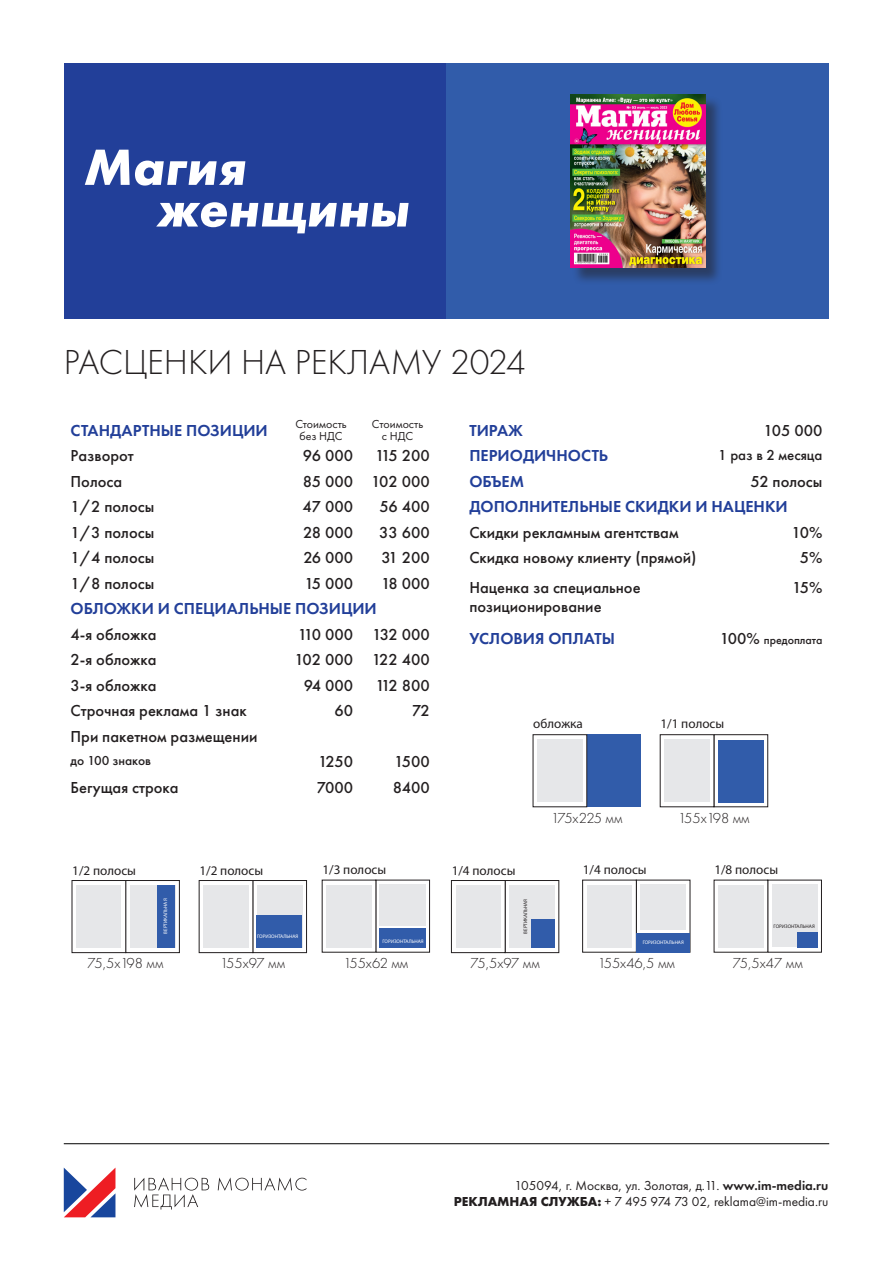
<style>
.page{position:relative;width:893px;height:1263px;background:#fff}
.page>*{position:absolute;margin:0;border:0;box-sizing:border-box;transform-origin:0 0}
.t1{font:italic 700 52.8px "Futura PT";color:#fff}
.t2{font:300 36px "Futura PT";color:#231f20}
.t3{font:500 16.5px/19.8px "Futura PT";color:#231f20}
.t4{font:600 16.5px "Futura PT";color:#223f99}
.t5{font:300 15px "Futura PT";color:#231f20}
.t6{font:500 15px "Futura PT";color:#231f20}
.t7{font:300 15px "Futura PT";letter-spacing:-.035em;color:#231f20}
.t8{font:13.5px "Futura PT";color:#231f20}
.t9{font:500 13.5px "Futura PT";color:#231f20}
.t10{font:13.2px "Myriad Pro";color:#231f20}
.t11{font:12px "Futura PT";color:#231f20}
.t12{font:500 12px "Futura PT";color:#231f20}
.t13{font:5.1px "Myriad Pro";color:#fff}
.t14{font:5.1px "Myriad Pro";color:#231f20}
.s1{font-size:16.5px}
.s2{font-weight:600}
.s3{font-weight:700}
</style>
<div class="page">
<div style="left:64px;top:64px;width:382px;height:255px;background:#223f99"></div>
<div style="left:446px;top:64px;width:383px;height:255px;background:#315caa"></div>
<div style="left:587px;top:735px;width:54px;height:72px;background:#315caa"></div>
<div style="left:537px;top:739px;width:45px;height:63px;background:#e6e7e9"></div>
<div style="left:714px;top:735px;width:54px;height:72px;background:linear-gradient(to right,#fff,#fff)"></div>
<div style="left:714px;top:735px;width:54px;height:72px;border:1px solid #231f20"></div>
<div style="left:664px;top:739px;width:46px;height:63px;background:#e6e7e9"></div>
<div style="left:571px;top:95px;width:152px;height:190px;background:#231f20;opacity:.5"></div>
<img style="left:571px;top:94px;width:134px;height:174px">
<div style="left:718px;top:739px;width:45px;height:63px;background:#315caa"></div>
<div style="left:126px;top:880px;width:53px;height:73px;border:1px solid #231f20"></div>
<div style="left:130px;top:885px;width:45px;height:63px;background:#e6e7e9"></div>
<div style="left:72px;top:880px;width:54px;height:73px;border:1px solid #231f20"></div>
<div style="left:108px;top:885px;width:13px;height:63px;background:#e6e7e9"></div>
<div style="left:90px;top:885px;width:18px;height:63px;background:#e6e7e9"></div>
<div style="left:76px;top:885px;width:14px;height:63px;background:#e6e7e9"></div>
<div style="left:157px;top:885px;width:18px;height:63px;background:#315caa"></div>
<svg style="left:772px;top:884px;width:46px;height:64px"></svg>
<div style="left:772px;top:885px;width:45px;height:62px;background:#e6e7e9"></div>
<div style="left:750px;top:885px;width:13px;height:62px;background:#e6e7e9"></div>
<div style="left:732px;top:885px;width:18px;height:62px;background:#e6e7e9"></div>
<div style="left:718px;top:885px;width:14px;height:62px;background:#e6e7e9"></div>
<div style="left:797px;top:932px;width:20px;height:15px;background:#315caa"></div>
<svg style="left:640px;top:884px;width:46px;height:46px"></svg>
<div style="left:636px;top:880px;width:54px;height:72px;border:1px solid #231f20"></div>
<div style="left:641px;top:885px;width:45px;height:45px;background:#e6e7e9"></div>
<div style="left:618px;top:885px;width:14px;height:62px;background:#e6e7e9"></div>
<div style="left:600px;top:885px;width:18px;height:62px;background:#e6e7e9"></div>
<div style="left:587px;top:885px;width:14px;height:62px;background:#e6e7e9"></div>
<div style="left:636px;top:933px;width:54px;height:19px;background:#315caa"></div>
<div style="left:505px;top:880px;width:54px;height:73px;border:1px solid #231f20"></div>
<div style="left:509px;top:885px;width:46px;height:63px;background:#e6e7e9"></div>
<div style="left:451px;top:880px;width:54px;height:73px;border:1px solid #231f20"></div>
<div style="left:487px;top:885px;width:14px;height:63px;background:#e6e7e9"></div>
<div style="left:469px;top:885px;width:18px;height:63px;background:#e6e7e9"></div>
<div style="left:456px;top:885px;width:14px;height:63px;background:#e6e7e9"></div>
<div style="left:531px;top:919px;width:23px;height:29px;background:#315caa"></div>
<div style="left:376px;top:880px;width:54px;height:72px;border:1px solid #231f20"></div>
<div style="left:379px;top:885px;width:47px;height:41px;background:#e6e7e9"></div>
<div style="left:358px;top:885px;width:14px;height:62px;background:#e6e7e9"></div>
<div style="left:340px;top:885px;width:18px;height:62px;background:#e6e7e9"></div>
<div style="left:326px;top:885px;width:14px;height:62px;background:#e6e7e9"></div>
<div style="left:379px;top:928px;width:47px;height:20px;background:#315caa"></div>
<div style="left:253px;top:880px;width:54px;height:73px;background:linear-gradient(to right,#fff,#fff)"></div>
<div style="left:253px;top:880px;width:54px;height:73px;border:1px solid #231f20"></div>
<div style="left:257px;top:885px;width:45px;height:63px;background:#e6e7e9"></div>
<div style="left:199px;top:880px;width:54px;height:73px;border:1px solid #231f20"></div>
<div style="left:235px;top:885px;width:14px;height:63px;background:#e6e7e9"></div>
<div style="left:217px;top:885px;width:18px;height:63px;background:#e6e7e9"></div>
<div style="left:203px;top:885px;width:14px;height:63px;background:#e6e7e9"></div>
<div style="left:257px;top:915px;width:45px;height:33px;background:#315caa"></div>
<svg style="left:64px;top:1168px;width:51px;height:49px"></svg>
<svg style="left:218px;top:1177px;width:88px;height:14px"></svg>
<svg style="left:134px;top:1177px;width:75px;height:32px"></svg>
<hr style="left:64px;top:1143px;width:765px;height:1px;background:#000">
<p class="t1" style="left:84px;top:135px;width:165px">Магия</p>
<p class="t1" style="left:157px;top:176px;width:254px">женщины</p>
<p class="t2" style="left:64px;top:342px;width:464px">РАСЦЕНКИ НА РЕКЛАМУ 2024</p>
<p class="t4" style="left:71px;top:420px;width:199px">СТАНДАРТНЫЕ ПОЗИЦИИ</p>
<p class="t11" style="left:295px;top:417px;width:53px">Стоимость</p>
<p class="t11" style="left:299px;top:429px;width:45px">без НДС</p>
<p class="t11" style="left:372px;top:417px;width:53px">Стоимость</p>
<p class="t11" style="left:382px;top:429px;width:33px">с НДС</p>
<p class="t3" style="left:71px;top:446px;width:65px">Разворот</p>
<p class="t3" style="left:303px;top:446px;width:52px">96 000</p>
<p class="t3" style="left:375px;top:446px;width:56px">115 200</p>
<p class="t3" style="left:71px;top:471px;width:53px">Полоса</p>
<p class="t3" style="left:303px;top:471px;width:52px">85 000</p>
<p class="t3" style="left:371px;top:471px;width:60px">102 000</p>
<p class="t3" style="left:71px;top:497px;width:85px">1/2 полосы</p>
<p class="t3" style="left:303px;top:497px;width:52px">47 000</p>
<p class="t3" style="left:380px;top:497px;width:52px">56 400</p>
<p class="t3" style="left:71px;top:522px;width:85px">1/3 полосы</p>
<p class="t3" style="left:303px;top:522px;width:52px">28 000</p>
<p class="t3" style="left:379px;top:522px;width:52px">33 600</p>
<p class="t3" style="left:71px;top:548px;width:85px">1/4 полосы</p>
<p class="t3" style="left:303px;top:548px;width:51px">26 000</p>
<p class="t3" style="left:381px;top:548px;width:50px">31 200</p>
<p class="t3" style="left:71px;top:573px;width:85px">1/8 полосы</p>
<p class="t3" style="left:304px;top:573px;width:50px">15 000</p>
<p class="t3" style="left:381px;top:573px;width:50px">18 000</p>
<p class="t4" style="left:71px;top:598px;width:308px">ОБЛОЖКИ И СПЕЦИАЛЬНЫЕ ПОЗИЦИИ</p>
<p class="t3" style="left:71px;top:624px;width:88px">4-я обложка</p>
<p class="t3" style="left:298px;top:624px;width:57px">110 000</p>
<p class="t3" style="left:372px;top:624px;width:59px">132 000</p>
<p class="t3" style="left:71px;top:650px;width:88px">2-я обложка</p>
<p class="t3" style="left:294px;top:650px;width:60px">102 000</p>
<p class="t3" style="left:372px;top:650px;width:60px">122 400</p>
<p class="t3" style="left:71px;top:675px;width:88px">3-я обложка</p>
<p class="t3" style="left:304px;top:675px;width:51px">94 000</p>
<p class="t3" style="left:375px;top:675px;width:56px">112 800</p>
<p class="t3" style="left:71px;top:701px;width:178px">Строчная реклама 1 знак</p>
<p class="t3" style="left:335px;top:701px;width:20px">60</p>
<p class="t3" style="left:412px;top:701px;width:19px">72</p>
<p class="t3" style="left:71px;top:726px;width:189px">При пакетном размещении</p>
<p class="t9" style="left:71px;top:752px;width:82px">до 100 знаков</p>
<p class="t3" style="left:318px;top:752px;width:37px">1250</p>
<p class="t3" style="left:394px;top:752px;width:37px">1500</p>
<p class="t3" style="left:71px;top:777px;width:110px">Бегущая строка</p>
<p class="t3" style="left:317px;top:777px;width:38px">7000</p>
<p class="t3" style="left:393px;top:777px;width:38px">8400</p>
<p class="t4" style="left:469px;top:420px;width:55px">ТИРАЖ</p>
<p class="t3" style="left:764px;top:420px;width:60px">105 000</p>
<p class="t4" style="left:469px;top:445px;width:140px">ПЕРИОДИЧНОСТЬ</p>
<p class="t6" style="left:718px;top:446px;width:106px">1 раз в 2 месяца</p>
<p class="t4" style="left:469px;top:471px;width:56px">ОБЪЕМ</p>
<p class="t3" style="left:751px;top:471px;width:73px">52 полосы</p>
<p class="t4" style="left:469px;top:496px;width:320px">ДОПОЛНИТЕЛЬНЫЕ СКИДКИ И НАЦЕНКИ</p>
<p class="t3" style="left:469px;top:522px;width:211px">Скидки рекламным агентствам</p>
<p class="t3" style="left:792px;top:522px;width:32px">10%</p>
<p class="t3" style="left:469px;top:548px;width:229px">Cкидка новому клиенту (прямой)</p>
<p class="t3" style="left:800px;top:548px;width:24px">5%</p>
<p class="t3" style="left:469px;top:577px;width:173px">Наценка за специальное позиционирование</p>
<p class="t3" style="left:792px;top:577px;width:32px">15%</p>
<p class="t4" style="left:469px;top:628px;width:147px">УСЛОВИЯ ОПЛАТЫ</p>
<p class="t12" style="left:720px;top:632px;width:104px"><span class="s1">100%</span> предоплата</p>
<p class="t10" style="left:533px;top:716px;width:51px">обложка</p>
<p class="t10" style="left:660px;top:716px;width:65px">1/1 полосы</p>
<p class="t7" style="left:551px;top:809px;width:73px">175х225 мм</p>
<p class="t5" style="left:678px;top:809px;width:73px">155х198 мм</p>
<p class="t10" style="left:72px;top:863px;width:65px">1/2 полосы</p>
<p class="t10" style="left:199px;top:863px;width:65px">1/2 полосы</p>
<p class="t10" style="left:322px;top:862px;width:65px">1/3 полосы</p>
<p class="t10" style="left:452px;top:863px;width:65px">1/4 полосы</p>
<p class="t10" style="left:583px;top:862px;width:65px">1/4 полосы</p>
<p class="t10" style="left:714px;top:862px;width:65px">1/8 полосы</p>
<p class="t13" style="left:163px;top:933px;width:36px;rotate:-90deg">ВЕРТИКАЛЬНАЯ</p>
<p class="t5" style="left:88px;top:955px;width:77px">75,5х198 мм</p>
<p class="t13" style="left:257px;top:933px;width:43px">ГОРИЗОНТАЛЬНАЯ</p>
<p class="t5" style="left:220px;top:955px;width:66px">155х97 мм</p>
<p class="t13" style="left:382px;top:938px;width:43px">ГОРИЗОНТАЛЬНАЯ</p>
<p class="t5" style="left:343px;top:954px;width:66px">155х62 мм</p>
<p class="t14" style="left:523px;top:933px;width:36px;rotate:-90deg">ВЕРТИКАЛЬНАЯ</p>
<p class="t5" style="left:471px;top:955px;width:71px">75,5х97 мм</p>
<p class="t13" style="left:643px;top:939px;width:43px">ГОРИЗОНТАЛЬНАЯ</p>
<p class="t5" style="left:598px;top:954px;width:79px">155х46,5 мм</p>
<p class="t14" style="left:774px;top:924px;width:43px">ГОРИЗОНТАЛЬНАЯ</p>
<p class="t5" style="left:733px;top:954px;width:71px">75,5х47 мм</p>
<p class="t8" style="left:514px;top:1177px;width:315px">105094, г. Москва, ул. Золотая, д.11. <span class="s2">www.im-media.ru</span></p>
<p class="t8" style="left:454px;top:1193px;width:376px"><span class="s3">РЕКЛАМНАЯ СЛУЖБА:</span> + 7 495 974 73 02, reklama@im-media.ru</p>
</div>
